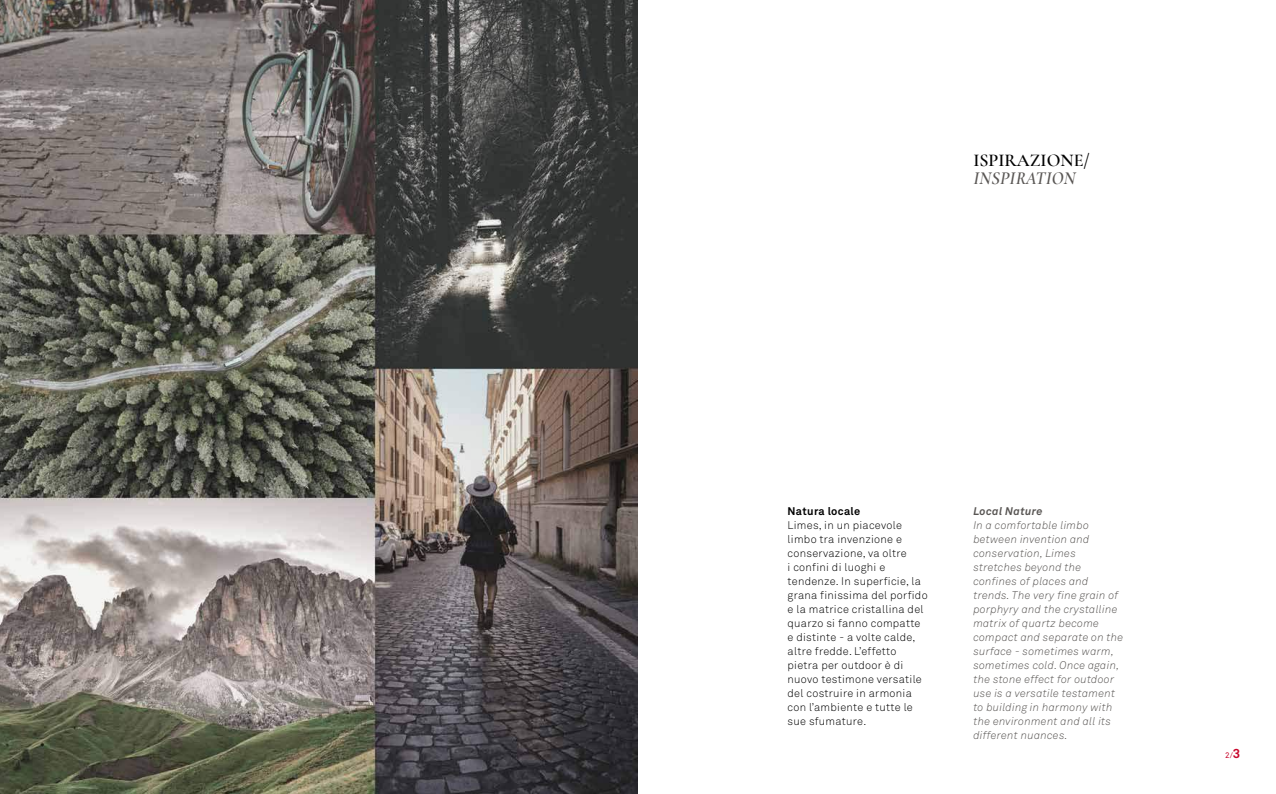
<style>
.page{position:relative;width:1276px;height:794px;background:#fff}
.page>*{position:absolute;margin:0;border:0;box-sizing:border-box;transform-origin:0 0}
.t1{font:600 18px "Cormorant Garamond";color:#000}
.t2{font:italic 600 18px "Cormorant Garamond";letter-spacing:.01em;color:#595654}
.t3{font:italic 300 11px/14px "Akkurat Std";letter-spacing:.025em;color:#595654}
.t4{font:300 11px/14px "Akkurat Std";letter-spacing:.025em;color:#000}
.t5{font:700 11px "Akkurat Std";letter-spacing:.03em;color:#000}
.t6{font:italic 700 11px "Akkurat Std";letter-spacing:.03em;color:#595654}
.t7{font:8px "Akkurat Std";color:#c9072c}
.s1{font-weight:700;font-size:13px}
</style>
<div class="page">
<img style="left:0;top:0;width:638px;height:794px">
<h1 class="t1" style="left:973px;top:153px;width:118px">ISPIRAZIONE/</h1>
<h1 class="t2" style="left:973px;top:167px;width:104px">INSPIRATION</h1>
<p class="t5" style="left:787px;top:507px;width:74px">Natura locale</p>
<p class="t4" style="left:787px;top:519px;width:142px">Limes, in un piacevole limbo tra invenzione e conservazione, va oltre<br>i confini di luoghi e tendenze. In superficie, la grana finissima del porfido e la matrice cristallina del quarzo si fanno compatte e distinte - a volte calde, altre fredde. L’effetto pietra per outdoor è di nuovo testimone versatile del costruire in armonia con l’ambiente e tutte le sue sfumature.</p>
<p class="t6" style="left:973px;top:507px;width:71px">Local Nature</p>
<p class="t3" style="left:973px;top:519px;width:152px">In a comfortable limbo between invention and conservation, Limes stretches beyond the confines of places and trends. The very fine grain of porphyry and the crystalline matrix of quartz become compact and separate on the surface - sometimes warm, sometimes cold. Once again, the stone effect for outdoor use is a versatile testament to building in harmony with the environment and all its different nuances.</p>
<p class="t7" style="left:1225px;top:751px;width:17px">2/<span class="s1">3</span></p>
</div>
